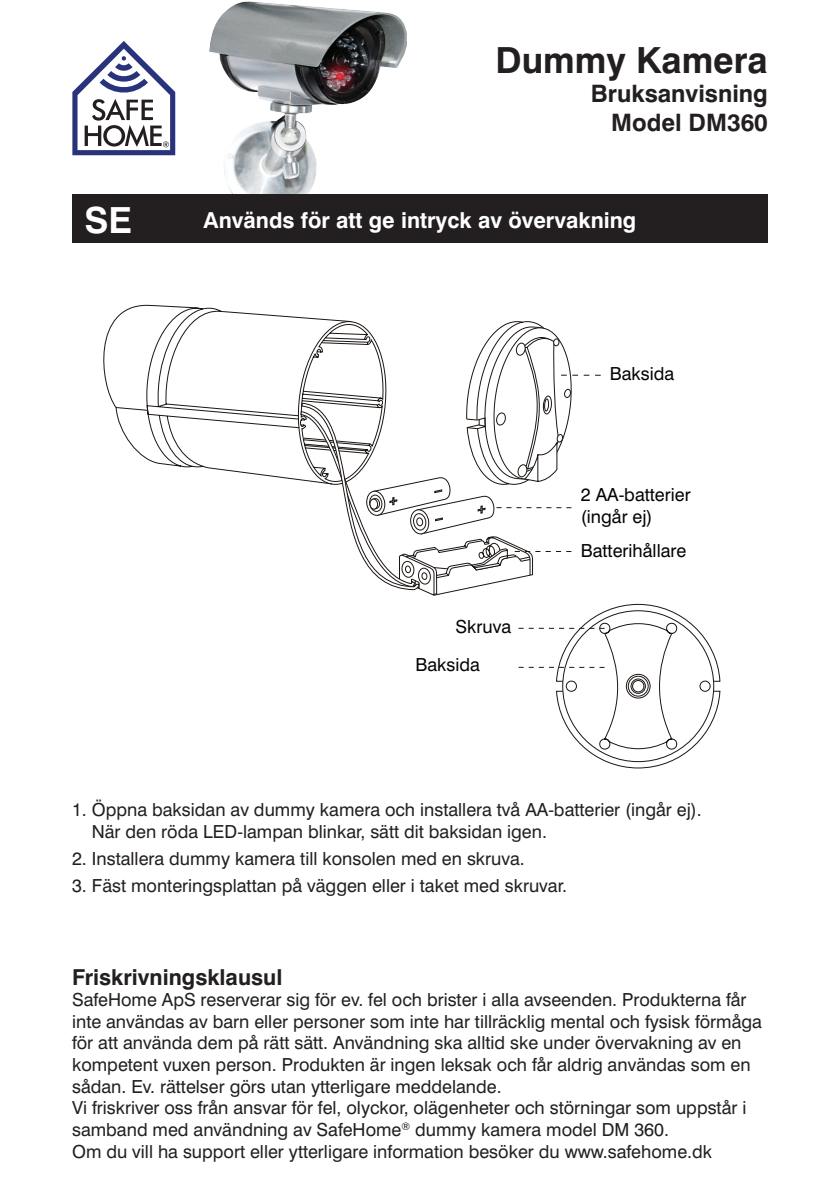
<style>
.page{position:relative;width:840px;height:1191px;background:#fff}
.page>*{position:absolute;margin:0;border:0;box-sizing:border-box;transform-origin:0 0}
.t1{font:700 36px "Swiss 721 BT";color:#231f20}
.t2{font:700 36px "Swiss 721 BT";color:#fff}
.t3{font:700 24px/28.8px "Swiss 721 BT";color:#231f20;text-align:right}
.t4{font:700 22px "Swiss 721 BT";color:#fff}
.t5{font:700 22px "Swiss 721 BT";color:#231f20}
.t6{font:18px/21.6px "Swiss 721 BT";color:#231f20}
.t7{font:18px/38px "Swiss 721 BT";color:#040503}
</style>
<div class="page">
<img style="left:210px;top:1px;width:196px;height:193px">
<svg style="left:72px;top:41px;width:103px;height:114px"></svg>
<div style="left:72px;top:194px;width:695px;height:49px;background:#231f20"></div>
<svg style="left:103px;top:304px;width:607px;height:447px"></svg>
<svg style="left:295px;top:321px;width:305px;height:275px"></svg>
<svg style="left:518px;top:628px;width:86px;height:1px"></svg>
<svg style="left:518px;top:667px;width:86px;height:1px"></svg>
<h1 class="t2" style="left:84px;top:198px;width:49px">SE</h1>
<h1 class="t1" style="left:495px;top:39px;width:274px">Dummy Kamera</h1>
<h2 class="t3" style="left:590px;top:79px;width:178px">Bruksanvisning<br>Model DM360</h2>
<p class="t4" style="left:203px;top:206px;width:434px">Används för att ge intryck av övervakning</p>
<p class="t7" style="left:609px;top:354px;width:66px">Baksida</p>
<p class="t7" style="left:580px;top:484px;width:111px;line-height:21.6px">2 AA-batterier (ingår ej)</p>
<p class="t7" style="left:415px;top:608px;width:97px;text-indent:40px">Skruva<br>Baksida</p>
<p class="t7" style="left:580px;top:531px;width:107px">Batterihållare</p>
<p class="t6" style="left:92px;top:799px;width:611px;text-indent:-20px">1. Öppna baksidan av dummy kamera och installera två AA-batterier (ingår ej).<br>När den röda LED-lampan blinkar, sätt dit baksidan igen.</p>
<p class="t6" style="left:72px;top:847px;width:454px">2. Installera dummy kamera till konsolen med en skruva.</p>
<p class="t6" style="left:72px;top:875px;width:496px">3. Fäst monteringsplattan på väggen eller i taket med skruvar.</p>
<p class="t5" style="left:72px;top:963px;width:212px">Friskrivningsklausul</p>
<p class="t6" style="left:72px;top:989px;width:691px">SafeHome ApS reserverar sig för ev. fel och brister i alla avseenden. Produkterna får inte användas av barn eller personer som inte har tillräcklig mental och fysisk förmåga för att använda dem på rätt sätt. Användning ska alltid ske under övervakning av en kompetent vuxen person. Produkten är ingen leksak och får aldrig användas som en sådan. Ev. rättelser görs utan ytterligare meddelande.<br>Vi friskriver oss från ansvar för fel, olyckor, olägenheter och störningar som uppstår i samband med användning av SafeHome<sup>®</sup> dummy kamera model DM 360.<br>Om du vill ha support eller ytterligare information besöker du www.safehome.dk</p>
</div>
